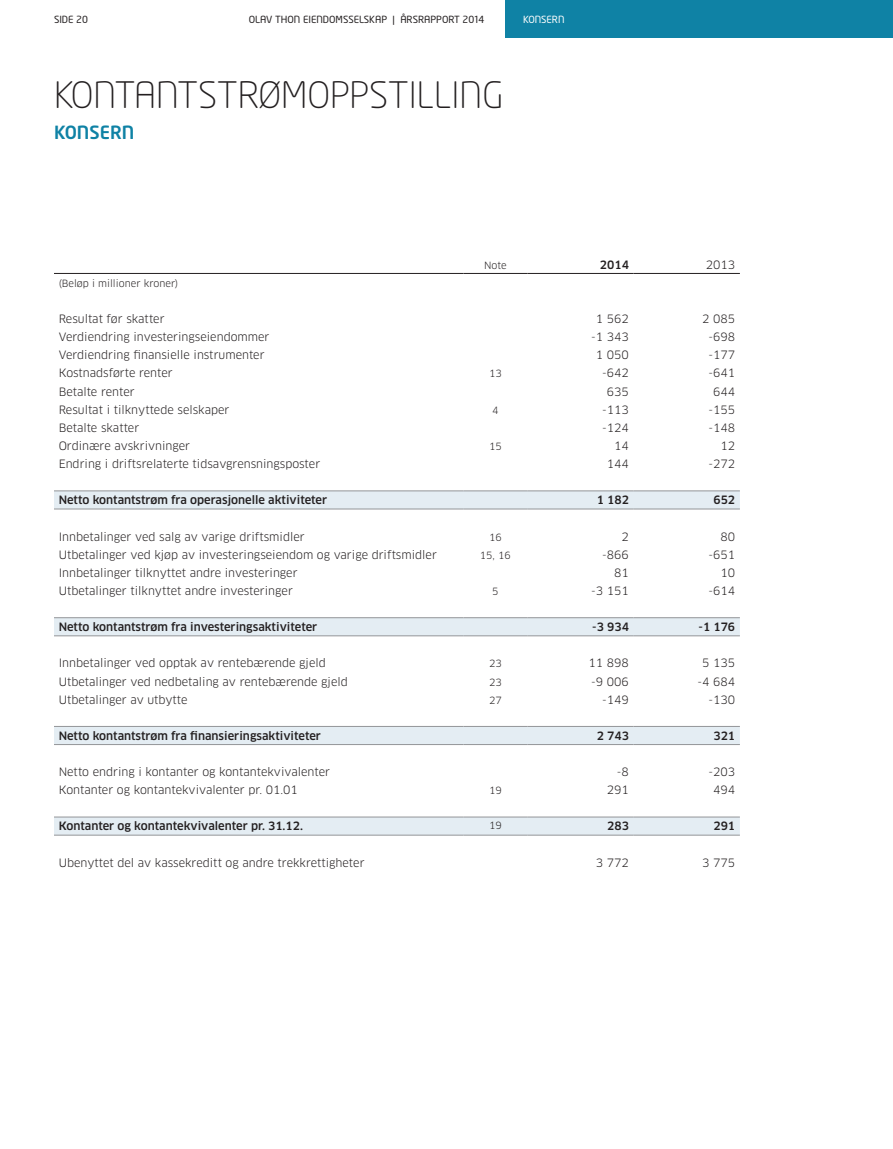
<style>
.page{position:relative;width:893px;height:1149px;background:#fff}
.page>*{position:absolute;margin:0;border:0;box-sizing:border-box;transform-origin:0 0}
.t1{font:300 36px "Neo Tech";color:#231f20}
.t2{font:500 18px "Neo Tech";color:#0f82a5}
.t3{font:11.25px "Clan";color:#231f20}
.t4{font:500 11.25px "Clan";color:#231f20}
.t5{font:9.75px "Clan";color:#231f20}
.t6{font:9.75px "Neo Tech";color:#231f20}
.t7{font:9.75px "Neo Tech";color:#fff}
</style>
<div class="page">
<div style="left:505px;top:0;width:388px;height:38px;background:#0f82a5"></div>
<svg style="left:54px;top:491px;width:686px;height:343px"></svg>
<hr style="left:54px;top:273px;width:409px;height:1px;background:#231f20">
<hr style="left:463px;top:273px;width:64px;height:1px;background:#231f20">
<hr style="left:527px;top:273px;width:107px;height:1px;background:#231f20">
<hr style="left:634px;top:273px;width:106px;height:1px;background:#231f20">
<hr style="left:54px;top:490px;width:409px;height:1px;background:#939598">
<hr style="left:463px;top:490px;width:64px;height:1px;background:#939598">
<hr style="left:527px;top:490px;width:107px;height:1px;background:#939598">
<hr style="left:634px;top:490px;width:106px;height:1px;background:#939598">
<hr style="left:54px;top:508px;width:409px;height:1px;background:#939598">
<hr style="left:463px;top:508px;width:64px;height:1px;background:#939598">
<hr style="left:527px;top:508px;width:107px;height:1px;background:#939598">
<hr style="left:634px;top:508px;width:106px;height:1px;background:#939598">
<hr style="left:54px;top:617px;width:409px;height:1px;background:#939598">
<hr style="left:463px;top:617px;width:64px;height:1px;background:#939598">
<hr style="left:527px;top:617px;width:107px;height:1px;background:#939598">
<hr style="left:634px;top:617px;width:106px;height:1px;background:#939598">
<hr style="left:54px;top:635px;width:409px;height:1px;background:#939598">
<hr style="left:463px;top:635px;width:64px;height:1px;background:#939598">
<hr style="left:527px;top:635px;width:107px;height:1px;background:#939598">
<hr style="left:634px;top:635px;width:106px;height:1px;background:#939598">
<hr style="left:54px;top:726px;width:409px;height:1px;background:#939598">
<hr style="left:463px;top:726px;width:64px;height:1px;background:#939598">
<hr style="left:527px;top:726px;width:107px;height:1px;background:#939598">
<hr style="left:634px;top:726px;width:106px;height:1px;background:#939598">
<hr style="left:54px;top:744px;width:409px;height:1px;background:#939598">
<hr style="left:463px;top:744px;width:64px;height:1px;background:#939598">
<hr style="left:527px;top:744px;width:107px;height:1px;background:#939598">
<hr style="left:634px;top:744px;width:106px;height:1px;background:#939598">
<hr style="left:54px;top:816px;width:409px;height:1px;background:#939598">
<hr style="left:463px;top:816px;width:64px;height:1px;background:#939598">
<hr style="left:527px;top:816px;width:107px;height:1px;background:#939598">
<hr style="left:634px;top:816px;width:106px;height:1px;background:#939598">
<hr style="left:54px;top:834px;width:409px;height:1px;background:#939598">
<hr style="left:463px;top:834px;width:64px;height:1px;background:#939598">
<hr style="left:527px;top:834px;width:107px;height:1px;background:#939598">
<hr style="left:634px;top:834px;width:106px;height:1px;background:#939598">
<p class="t6" style="left:54px;top:14px;width:36px">SIDE 20</p>
<p class="t6" style="left:249px;top:14px;width:237px">OLAV THON EIENDOMSSELSKAP | ÅRSRAPPORT 2014</p>
<p class="t7" style="left:523px;top:14px;width:43px">KONSERN</p>
<h1 class="t1" style="left:54px;top:73px;width:451px">KONTANTSTRØMOPPSTILLING</h1>
<h2 class="t2" style="left:54px;top:121px;width:82px">KONSERN</h2>
<p class="t5" style="left:484px;top:259px;width:24px">Note</p>
<p class="t4" style="left:600px;top:257px;width:31px">2014</p>
<p class="t3" style="left:706px;top:257px;width:31px">2013</p>
<p class="t5" style="left:59px;top:277px;width:121px">(Beløp i millioner kroner)</p>
<p class="t3" style="left:59px;top:312px;width:107px">Resultat før skatter</p>
<p class="t3" style="left:596px;top:312px;width:35px">1 562</p>
<p class="t3" style="left:702px;top:312px;width:35px">2 085</p>
<p class="t3" style="left:59px;top:330px;width:212px">Verdiendring investeringseiendommer</p>
<p class="t3" style="left:591px;top:330px;width:39px">-1 343</p>
<p class="t3" style="left:708px;top:330px;width:28px">-698</p>
<p class="t3" style="left:59px;top:348px;width:207px">Verdiendring finansielle instrumenter</p>
<p class="t3" style="left:596px;top:348px;width:35px">1 050</p>
<p class="t3" style="left:708px;top:348px;width:28px">- 177</p>
<p class="t3" style="left:59px;top:366px;width:116px">Kostnadsførte renter</p>
<p class="t5" style="left:489px;top:368px;width:14px">13</p>
<p class="t3" style="left:602px;top:366px;width:28px">-642</p>
<p class="t3" style="left:708px;top:366px;width:28px">-641</p>
<p class="t3" style="left:59px;top:384px;width:78px">Betalte renter</p>
<p class="t3" style="left:607px;top:384px;width:24px">635</p>
<p class="t3" style="left:713px;top:384px;width:24px">644</p>
<p class="t3" style="left:59px;top:402px;width:172px">Resultat i tilknyttede selskaper</p>
<p class="t5" style="left:492px;top:404px;width:8px">4</p>
<p class="t3" style="left:602px;top:402px;width:28px">-113</p>
<p class="t3" style="left:708px;top:402px;width:28px">-155</p>
<p class="t3" style="left:59px;top:420px;width:82px">Betalte skatter</p>
<p class="t3" style="left:602px;top:420px;width:28px">- 124</p>
<p class="t3" style="left:708px;top:420px;width:28px">- 148</p>
<p class="t3" style="left:59px;top:438px;width:133px">Ordinære avskrivninger</p>
<p class="t5" style="left:489px;top:440px;width:14px">15</p>
<p class="t3" style="left:614px;top:438px;width:16px">14</p>
<p class="t3" style="left:720px;top:438px;width:16px">12</p>
<p class="t3" style="left:59px;top:457px;width:263px">Endring i driftsrelaterte tidsavgrensningsposter</p>
<p class="t3" style="left:607px;top:457px;width:24px">144</p>
<p class="t3" style="left:708px;top:457px;width:28px">-272</p>
<p class="t4" style="left:59px;top:493px;width:270px">Netto kontantstrøm fra operasjonelle aktiviteter</p>
<p class="t4" style="left:597px;top:493px;width:34px">1 182</p>
<p class="t4" style="left:713px;top:493px;width:23px">652</p>
<p class="t3" style="left:59px;top:529px;width:247px">Innbetalinger ved salg av varige driftsmidler</p>
<p class="t5" style="left:489px;top:530px;width:14px">16</p>
<p class="t3" style="left:622px;top:529px;width:9px">2</p>
<p class="t3" style="left:720px;top:529px;width:16px">80</p>
<p class="t3" style="left:59px;top:547px;width:380px">Utbetalinger ved kjøp av investeringseiendom og varige driftsmidler</p>
<p class="t5" style="left:480px;top:549px;width:32px">15, 16</p>
<p class="t3" style="left:602px;top:547px;width:28px">-866</p>
<p class="t3" style="left:708px;top:547px;width:28px">-651</p>
<p class="t3" style="left:59px;top:565px;width:240px">Innbetalinger tilknyttet andre investeringer</p>
<p class="t3" style="left:614px;top:565px;width:16px">81</p>
<p class="t3" style="left:720px;top:565px;width:16px">10</p>
<p class="t3" style="left:59px;top:583px;width:236px">Utbetalinger tilknyttet andre investeringer</p>
<p class="t5" style="left:492px;top:585px;width:8px">5</p>
<p class="t3" style="left:591px;top:583px;width:39px">-3 151</p>
<p class="t3" style="left:708px;top:583px;width:28px">-614</p>
<p class="t4" style="left:59px;top:620px;width:260px">Netto kontantstrøm fra investeringsaktiviteter</p>
<p class="t4" style="left:592px;top:620px;width:38px">-3 934</p>
<p class="t4" style="left:699px;top:620px;width:38px">-1 176</p>
<p class="t3" style="left:59px;top:656px;width:269px">Innbetalinger ved opptak av rentebærende gjeld</p>
<p class="t5" style="left:489px;top:657px;width:14px">23</p>
<p class="t3" style="left:588px;top:656px;width:42px">11 898</p>
<p class="t3" style="left:702px;top:656px;width:35px">5 135</p>
<p class="t3" style="left:59px;top:674px;width:291px">Utbetalinger ved nedbetaling av rentebærende gjeld</p>
<p class="t5" style="left:489px;top:675px;width:14px">23</p>
<p class="t3" style="left:591px;top:674px;width:39px">-9 006</p>
<p class="t3" style="left:697px;top:674px;width:39px">-4 684</p>
<p class="t3" style="left:59px;top:692px;width:130px">Utbetalinger av utbytte</p>
<p class="t5" style="left:489px;top:693px;width:14px">27</p>
<p class="t3" style="left:602px;top:692px;width:28px">- 149</p>
<p class="t3" style="left:708px;top:692px;width:28px">- 130</p>
<p class="t4" style="left:59px;top:728px;width:264px">Netto kontantstrøm fra finansieringsaktiviteter</p>
<p class="t4" style="left:597px;top:728px;width:34px">2 743</p>
<p class="t4" style="left:713px;top:728px;width:23px">321</p>
<p class="t3" style="left:59px;top:764px;width:273px">Netto endring i kontanter og kontantekvivalenter</p>
<p class="t3" style="left:617px;top:764px;width:14px">-8</p>
<p class="t3" style="left:708px;top:764px;width:28px">-203</p>
<p class="t3" style="left:59px;top:782px;width:241px">Kontanter og kontantekvivalenter pr. 01.01</p>
<p class="t5" style="left:489px;top:784px;width:14px">19</p>
<p class="t3" style="left:607px;top:782px;width:24px">291</p>
<p class="t3" style="left:713px;top:782px;width:24px">494</p>
<p class="t4" style="left:59px;top:819px;width:246px">Kontanter og kontantekvivalenter pr. 31.12.</p>
<p class="t5" style="left:489px;top:819px;width:14px">19</p>
<p class="t4" style="left:607px;top:819px;width:23px">283</p>
<p class="t4" style="left:713px;top:819px;width:23px">291</p>
<p class="t3" style="left:59px;top:855px;width:307px">Ubenyttet del av kassekreditt og andre trekkrettigheter</p>
<p class="t3" style="left:596px;top:855px;width:35px">3 772</p>
<p class="t3" style="left:702px;top:855px;width:35px">3 775</p>
</div>
